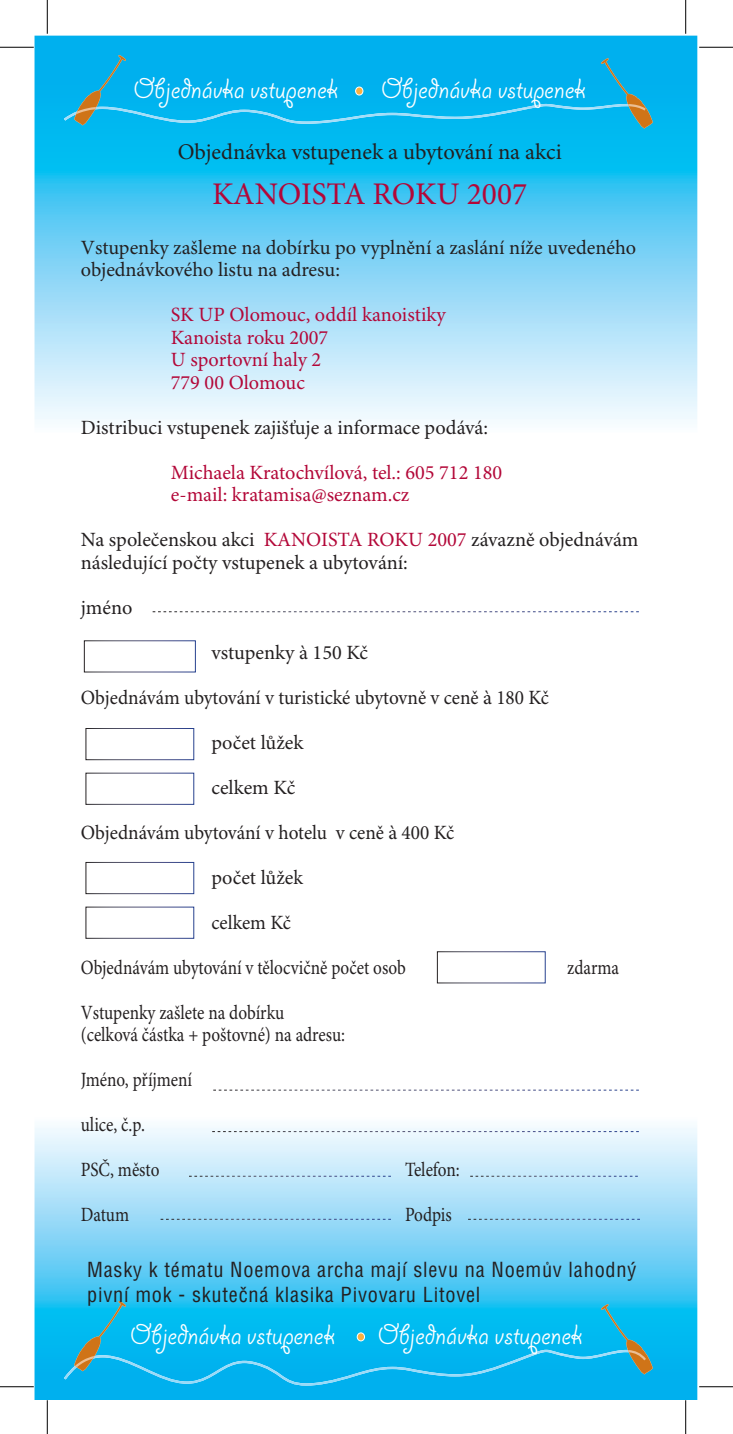
<style>
.page{position:relative;width:733px;height:1434px;background:#fff}
.page>*{position:absolute;margin:0;border:0;box-sizing:border-box;transform-origin:0 0}
.t1{font:31.5px "Giddyup Std";color:#fff}
.t2{font:31.5px "Minion Pro";letter-spacing:-.005em;color:#b30738}
.t3{font:22.5px "Minion Pro";color:#231f20}
.t4{font:20.25px/22.5px "Minion Pro";color:#231f20}
.t5{font:20.25px/22.5px "Minion Pro";color:#231f20;scale:.85 1}
.t6{font:20.25px/22.5px "Minion Pro";color:#b30738}
.t7{font:20.25px "Minion Pro";color:#231f20;scale:.95 1}
.t8{font:20.25px/24.3px "Switzerland Condensed";letter-spacing:.04em;color:#231f20}
.s1{color:#b30738}
</style>
<div class="page">
<svg style="left:34px;top:1126px;width:663px;height:273px;background:#89d7f7"></svg>
<svg style="left:34px;top:36px;width:663px;height:386px;background:#75d4f6"></svg>
<svg style="left:64px;top:55px;width:588px;height:74px;background:#0bb2e9"></svg>
<svg style="left:64px;top:1301px;width:588px;height:84px;background:#0cb8ec"></svg>
<div style="left:84px;top:640px;width:112px;height:32px;border:1px solid #fff"></div>
<div style="left:86px;top:728px;width:108px;height:32px;border:1px solid #fff"></div>
<div style="left:86px;top:773px;width:108px;height:32px;border:1px solid #fff"></div>
<div style="left:86px;top:862px;width:108px;height:32px;border:1px solid #fff"></div>
<div style="left:86px;top:907px;width:108px;height:32px;border:1px solid #fff"></div>
<div style="left:437px;top:951px;width:108px;height:32px;border:1px solid #fff"></div>
<svg style="left:213px;top:1090px;width:425px;height:1px"></svg>
<svg style="left:212px;top:1131px;width:426px;height:1px"></svg>
<svg style="left:189px;top:1176px;width:202px;height:1px"></svg>
<svg style="left:470px;top:1176px;width:167px;height:1px"></svg>
<svg style="left:160px;top:1219px;width:231px;height:1px"></svg>
<svg style="left:468px;top:1219px;width:171px;height:1px"></svg>
<svg style="left:152px;top:611px;width:486px;height:1px"></svg>
<hr style="left:0;top:47px;width:34px;height:1px;background:#000">
<hr style="left:699px;top:47px;width:33px;height:1px;background:#000">
<hr style="left:0;top:1386px;width:34px;height:1px;background:#000">
<hr style="left:699px;top:1386px;width:33px;height:1px;background:#000">
<hr style="left:47px;top:0;width:1px;height:34px;background:#000">
<hr style="left:47px;top:1400px;width:1px;height:34px;background:#000">
<hr style="left:685px;top:0;width:1px;height:34px;background:#000">
<hr style="left:685px;top:1400px;width:1px;height:34px;background:#000">
<h1 class="t1" style="left:133px;top:76px;width:206px">Objednávka vstupenek</h1>
<h1 class="t1" style="left:381px;top:76px;width:206px">Objednávka vstupenek</h1>
<p class="t3" style="left:178px;top:143px;width:385px">Objednávka vstupenek a ubytování na akci</p>
<h1 class="t2" style="left:212px;top:182px;width:317px">KANOISTA ROKU 2007</h1>
<p class="t4" style="left:81px;top:238px;width:556px">Vstupenky zašleme na dobírku po vyplnění a zaslání níže uvedeného objednávkového listu na adresu:</p>
<p class="t6" style="left:171px;top:305px;width:276px">SK UP Olomouc, oddíl kanoistiky<br>Kanoista roku 2007<br>U sportovní haly 2<br>779 00 Olomouc</p>
<p class="t4" style="left:81px;top:418px;width:408px">Distribuci vstupenek zajišťuje a informace podává:</p>
<p class="t6" style="left:171px;top:463px;width:333px">Michaela Kratochvílová, tel.: 605 712 180 e-mail: kratamisa@seznam.cz</p>
<p class="t4" style="left:81px;top:530px;width:559px">Na společenskou akci <span class="s1">KANOISTA ROKU 2007</span> závazně objednávám následující počty vstupenek a ubytování:</p>
<p class="t4" style="left:81px;top:598px;width:53px">jméno</p>
<p class="t4" style="left:211px;top:643px;width:158px">vstupenky à 150 Kč</p>
<p class="t7" style="left:81px;top:689px;width:494px">Objednávám ubytování v turistické ubytovně v ceně à 180 Kč</p>
<p class="t4" style="left:211px;top:733px;width:94px">počet lůžek</p>
<p class="t4" style="left:211px;top:778px;width:85px">celkem Kč</p>
<p class="t7" style="left:81px;top:824px;width:394px">Objednávám ubytování v hotelu v ceně à 400 Kč</p>
<p class="t4" style="left:211px;top:868px;width:93px">počet lůžek</p>
<p class="t7" style="left:211px;top:914px;width:85px">celkem Kč</p>
<p class="t5" style="left:81px;top:958px;width:384px">Objednávám ubytování v tělocvičně počet osob</p>
<p class="t5" style="left:567px;top:958px;width:62px">zdarma</p>
<p class="t5" style="left:81px;top:1003px;width:312px">Vstupenky zašlete na dobírku (celková částka + poštovné) na adresu:</p>
<p class="t5" style="left:81px;top:1070px;width:132px">Jméno, příjmení</p>
<p class="t5" style="left:81px;top:1115px;width:77px">ulice, č.p.</p>
<p class="t5" style="left:81px;top:1160px;width:94px">PSČ, město</p>
<p class="t5" style="left:405px;top:1160px;width:66px">Telefon:</p>
<p class="t5" style="left:81px;top:1205px;width:58px">Datum</p>
<p class="t5" style="left:405px;top:1205px;width:56px">Podpis</p>
<p class="t8" style="left:87px;top:1260px;width:550px">Masky k tématu Noemova archa mají slevu na Noemův lahodný pivní mok - skutečná klasika Pivovaru Litovel</p>
<h1 class="t1" style="left:130px;top:1322px;width:206px">Objednávka vstupenek</h1>
<h1 class="t1" style="left:378px;top:1322px;width:206px">Objednávka vstupenek</h1>
</div>
